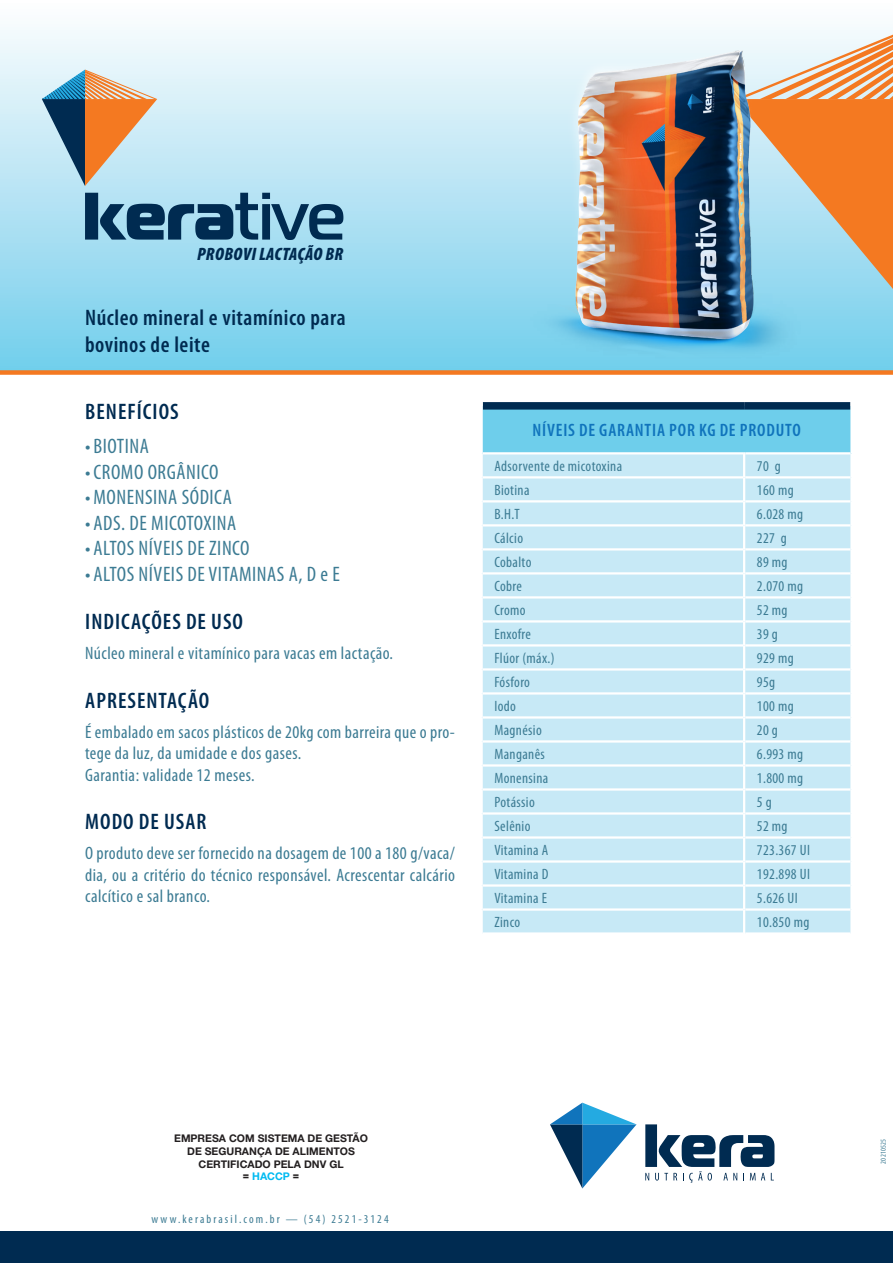
<style>
.page{position:relative;width:893px;height:1263px;background:#fff}
.page>*{position:absolute;margin:0;border:0;box-sizing:border-box;transform-origin:0 0}
.t1{font:600 condensed 22.5px "Myriad Pro";letter-spacing:.045em;color:#002b51}
.t2{font:600 condensed 22.5px/27px "Myriad Pro";letter-spacing:.025em;color:#002b51}
.t3{font:condensed 21px "Myriad Pro";letter-spacing:.025em;color:#3c7b93}
.t4{font:condensed 18px/21.6px "Myriad Pro";letter-spacing:.025em;color:#3c7b93}
.t5{font:600 condensed 18px "Myriad Pro";letter-spacing:.045em;color:#1074bc}
.t6{font:italic 900 condensed 18px "Myriad Pro";letter-spacing:.02em;color:#002b51}
.t7{font:condensed 15px "Myriad Pro";letter-spacing:.025em;color:#3c7b93}
.t8{font:condensed 12px "Myriad Pro";letter-spacing:.175em;color:#3c7b93}
.t9{font:700 10.5px/12.8px "Helvetica Neue LT Std";color:#231f20;text-align:center}
.t10{font:condensed 7.5px "Myriad Pro";letter-spacing:.025em;color:#3c7b93}
.s1{font-weight:800;font-stretch:expanded}
.s2{color:#00baf1}
</style>
<div class="page">
<div style="left:0;top:1231px;width:893px;height:32px;background:#002b51"></div>
<svg style="left:550px;top:1103px;width:86px;height:85px"></svg>
<svg style="left:645px;top:1124px;width:129px;height:59px"></svg>
<div style="left:0;top:0;width:893px;height:372px;background:linear-gradient(to bottom,#fffefe,#73ceec)"></div>
<svg style="left:42px;top:70px;width:115px;height:116px;background:#b2aba0"></svg>
<svg style="left:735px;top:29px;width:158px;height:275px;background:#dca97e"></svg>
<svg style="left:85px;top:193px;width:258px;height:47px;background:#5684a0"></svg>
<div style="left:482px;top:406px;width:370px;height:47px;background:#6eceeb"></div>
<div style="left:483px;top:454px;width:367px;height:478px;background:#c7e9f6"></div>
<hr style="left:743px;top:452px;width:2px;height:25px;background:#fff">
<hr style="left:483px;top:476px;width:260px;height:2px;background:#fff">
<hr style="left:745px;top:476px;width:105px;height:2px;background:#fff">
<hr style="left:743px;top:477px;width:2px;height:24px;background:#fff">
<hr style="left:483px;top:500px;width:260px;height:2px;background:#fff">
<hr style="left:745px;top:500px;width:105px;height:2px;background:#fff">
<hr style="left:743px;top:501px;width:2px;height:24px;background:#fff">
<hr style="left:483px;top:524px;width:260px;height:2px;background:#fff">
<hr style="left:745px;top:524px;width:105px;height:2px;background:#fff">
<hr style="left:743px;top:525px;width:2px;height:24px;background:#fff">
<hr style="left:483px;top:548px;width:260px;height:2px;background:#fff">
<hr style="left:745px;top:548px;width:105px;height:2px;background:#fff">
<hr style="left:743px;top:549px;width:2px;height:24px;background:#fff">
<hr style="left:483px;top:572px;width:260px;height:2px;background:#fff">
<hr style="left:745px;top:572px;width:105px;height:2px;background:#fff">
<hr style="left:743px;top:573px;width:2px;height:24px;background:#fff">
<hr style="left:483px;top:596px;width:260px;height:2px;background:#fff">
<hr style="left:745px;top:596px;width:105px;height:2px;background:#fff">
<hr style="left:743px;top:597px;width:2px;height:24px;background:#fff">
<hr style="left:483px;top:620px;width:260px;height:2px;background:#fff">
<hr style="left:745px;top:620px;width:105px;height:2px;background:#fff">
<hr style="left:743px;top:621px;width:2px;height:24px;background:#fff">
<hr style="left:483px;top:644px;width:260px;height:2px;background:#fff">
<hr style="left:745px;top:644px;width:105px;height:2px;background:#fff">
<hr style="left:743px;top:645px;width:2px;height:24px;background:#fff">
<hr style="left:483px;top:668px;width:260px;height:2px;background:#fff">
<hr style="left:745px;top:668px;width:105px;height:2px;background:#fff">
<hr style="left:743px;top:669px;width:2px;height:24px;background:#fff">
<hr style="left:483px;top:692px;width:260px;height:2px;background:#fff">
<hr style="left:745px;top:692px;width:105px;height:2px;background:#fff">
<hr style="left:743px;top:693px;width:2px;height:24px;background:#fff">
<hr style="left:483px;top:716px;width:260px;height:3px;background:#fff">
<hr style="left:745px;top:716px;width:105px;height:3px;background:#fff">
<hr style="left:743px;top:717px;width:2px;height:24px;background:#fff">
<hr style="left:483px;top:740px;width:260px;height:3px;background:#fff">
<hr style="left:745px;top:740px;width:105px;height:3px;background:#fff">
<hr style="left:743px;top:741px;width:2px;height:24px;background:#fff">
<hr style="left:483px;top:764px;width:260px;height:3px;background:#fff">
<hr style="left:745px;top:764px;width:105px;height:3px;background:#fff">
<hr style="left:743px;top:765px;width:2px;height:24px;background:#fff">
<hr style="left:483px;top:788px;width:260px;height:3px;background:#fff">
<hr style="left:745px;top:788px;width:105px;height:3px;background:#fff">
<hr style="left:743px;top:789px;width:2px;height:24px;background:#fff">
<hr style="left:483px;top:812px;width:260px;height:3px;background:#fff">
<hr style="left:745px;top:812px;width:105px;height:3px;background:#fff">
<hr style="left:743px;top:813px;width:2px;height:24px;background:#fff">
<hr style="left:483px;top:836px;width:260px;height:3px;background:#fff">
<hr style="left:745px;top:836px;width:105px;height:3px;background:#fff">
<hr style="left:743px;top:837px;width:2px;height:24px;background:#fff">
<hr style="left:483px;top:860px;width:260px;height:3px;background:#fff">
<hr style="left:745px;top:860px;width:105px;height:3px;background:#fff">
<hr style="left:743px;top:861px;width:2px;height:24px;background:#fff">
<hr style="left:483px;top:884px;width:260px;height:3px;background:#fff">
<hr style="left:745px;top:884px;width:105px;height:3px;background:#fff">
<hr style="left:743px;top:885px;width:2px;height:24px;background:#fff">
<hr style="left:483px;top:908px;width:260px;height:3px;background:#fff">
<hr style="left:745px;top:908px;width:105px;height:3px;background:#fff">
<hr style="left:743px;top:909px;width:2px;height:26px;background:#fff">
<div style="left:483px;top:402px;width:261px;height:8px;background:#002b51"></div>
<div style="left:744px;top:402px;width:106px;height:8px;background:#002b51"></div>
<hr style="left:480px;top:402px;width:3px;height:51px;background:#fff">
<hr style="left:850px;top:402px;width:3px;height:51px;background:#fff">
<hr style="left:483px;top:452px;width:260px;height:2px;background:#fff">
<hr style="left:745px;top:452px;width:105px;height:2px;background:#fff">
<div style="left:0;top:370px;width:893px;height:5px;background:#f47921"></div>
<img style="left:531px;top:44px;width:269px;height:317px">
<p class="t6" style="left:197px;top:245px;width:139px">PROBOVI LACTAÇÃO BR</p>
<p class="t2" style="left:85px;top:305px;width:262px">NÚCLEO MINERAL E VITAMÍNICO PARA<br>BOVINOS DE LEITE</p>
<p class="t1" style="left:85px;top:400px;width:95px">BENEFÍCIOS</p>
<p class="t3" style="left:85px;top:435px;width:65px">• BIOTINA</p>
<p class="t3" style="left:85px;top:461px;width:135px">• CROMO ORGÂNICO</p>
<p class="t3" style="left:85px;top:486px;width:148px">• MONENSINA SÓDICA</p>
<p class="t3" style="left:85px;top:512px;width:153px">• ADS. DE MICOTOXINA</p>
<p class="t3" style="left:85px;top:537px;width:166px">• ALTOS NÍVEIS DE ZINCO</p>
<p class="t3" style="left:85px;top:563px;width:256px">• ALTOS NÍVEIS DE VITAMINAS A, D e E</p>
<p class="t1" style="left:85px;top:609px;width:149px">IN DICAÇÕES DE USO</p>
<p class="t4" style="left:85px;top:643px;width:310px">Núcleo mineral e vitamínico para vacas em lactação.</p>
<p class="t1" style="left:85px;top:688px;width:126px">APRESENTAÇÃO</p>
<p class="t4" style="left:85px;top:721px;width:371px">É embalado em sacos plásticos de 20kg com barreira que o pro&shy;tege da luz, da umidade e dos gases.<br>Garantia: validade 12 meses.</p>
<p class="t1" style="left:85px;top:809px;width:123px">MODO DE USAR</p>
<p class="t4" style="left:85px;top:843px;width:372px;text-align:justify">O produto deve ser fornecido na dosagem de 100 a 180 g/vaca/ dia, ou a critério do técnico responsável. Acrescentar calcário calcítico e sal branco.</p>
<p class="t5" style="left:532px;top:421px;width:270px">NÍVEIS DE GARANTIA POR KG DE PRODUTO</p>
<p class="t7" style="left:494px;top:458px;width:129px">Adsorvente de micotoxina</p>
<p class="t7" style="left:757px;top:458px;width:25px">70 g</p>
<p class="t7" style="left:494px;top:482px;width:37px">Biotina</p>
<p class="t7" style="left:757px;top:482px;width:38px">160 mg</p>
<p class="t7" style="left:494px;top:506px;width:27px">B.H.T</p>
<p class="t7" style="left:757px;top:506px;width:48px">6.028 mg</p>
<p class="t7" style="left:494px;top:530px;width:30px">Cálcio</p>
<p class="t7" style="left:757px;top:530px;width:31px">227 g</p>
<p class="t7" style="left:494px;top:554px;width:39px">Cobalto</p>
<p class="t7" style="left:757px;top:554px;width:32px">89 mg</p>
<p class="t7" style="left:494px;top:578px;width:29px">Cobre</p>
<p class="t7" style="left:757px;top:578px;width:48px">2.070 mg</p>
<p class="t7" style="left:494px;top:602px;width:33px">Cromo</p>
<p class="t7" style="left:757px;top:602px;width:32px">52 mg</p>
<p class="t7" style="left:494px;top:626px;width:38px">Enxofre</p>
<p class="t7" style="left:757px;top:626px;width:23px">39g</p>
<p class="t7" style="left:494px;top:650px;width:62px">Flúor (máx.)</p>
<p class="t7" style="left:757px;top:650px;width:38px">929 mg</p>
<p class="t7" style="left:494px;top:674px;width:37px">Fósforo</p>
<p class="t7" style="left:757px;top:674px;width:20px">95g</p>
<p class="t7" style="left:494px;top:698px;width:23px">Iodo</p>
<p class="t7" style="left:757px;top:698px;width:38px">100 mg</p>
<p class="t7" style="left:494px;top:722px;width:49px">Magnésio</p>
<p class="t7" style="left:757px;top:722px;width:23px">20g</p>
<p class="t7" style="left:494px;top:746px;width:52px">Manganês</p>
<p class="t7" style="left:757px;top:746px;width:48px">6.993 mg</p>
<p class="t7" style="left:494px;top:770px;width:55px">Monensina</p>
<p class="t7" style="left:757px;top:770px;width:48px">1.800 mg</p>
<p class="t7" style="left:494px;top:794px;width:42px">Potássio</p>
<p class="t7" style="left:757px;top:794px;width:16px">5g</p>
<p class="t7" style="left:494px;top:818px;width:38px">Selênio</p>
<p class="t7" style="left:757px;top:818px;width:32px">52 mg</p>
<p class="t7" style="left:494px;top:842px;width:55px">Vitamina A</p>
<p class="t7" style="left:757px;top:842px;width:55px">723.367 UI</p>
<p class="t7" style="left:494px;top:866px;width:55px">Vitamina D</p>
<p class="t7" style="left:757px;top:866px;width:55px">192.898 UI</p>
<p class="t7" style="left:494px;top:890px;width:54px">Vitamina E</p>
<p class="t7" style="left:757px;top:890px;width:42px">5.626 UI</p>
<p class="t7" style="left:494px;top:914px;width:27px">Zinco</p>
<p class="t7" style="left:757px;top:914px;width:54px">10.850 mg</p>
<p class="t9" style="left:174px;top:1132px;width:195px">EMPRESA COM SISTEMA DE GESTÃO<br>DE SEGURANÇA DE ALIMENTOS<br>CERTIFICADO PELA DNV GL<br><span class="s1">=</span> <span class="s2">HACCP</span> <span class="s1">=</span></p>
<p class="t8" style="left:151px;top:1212px;width:239px">www.kerabrasil.com.br — (54) 2521-3124</p>
<p class="t10" style="left:879px;top:1163px;width:26px;rotate:-90deg">20210525</p>
</div>
